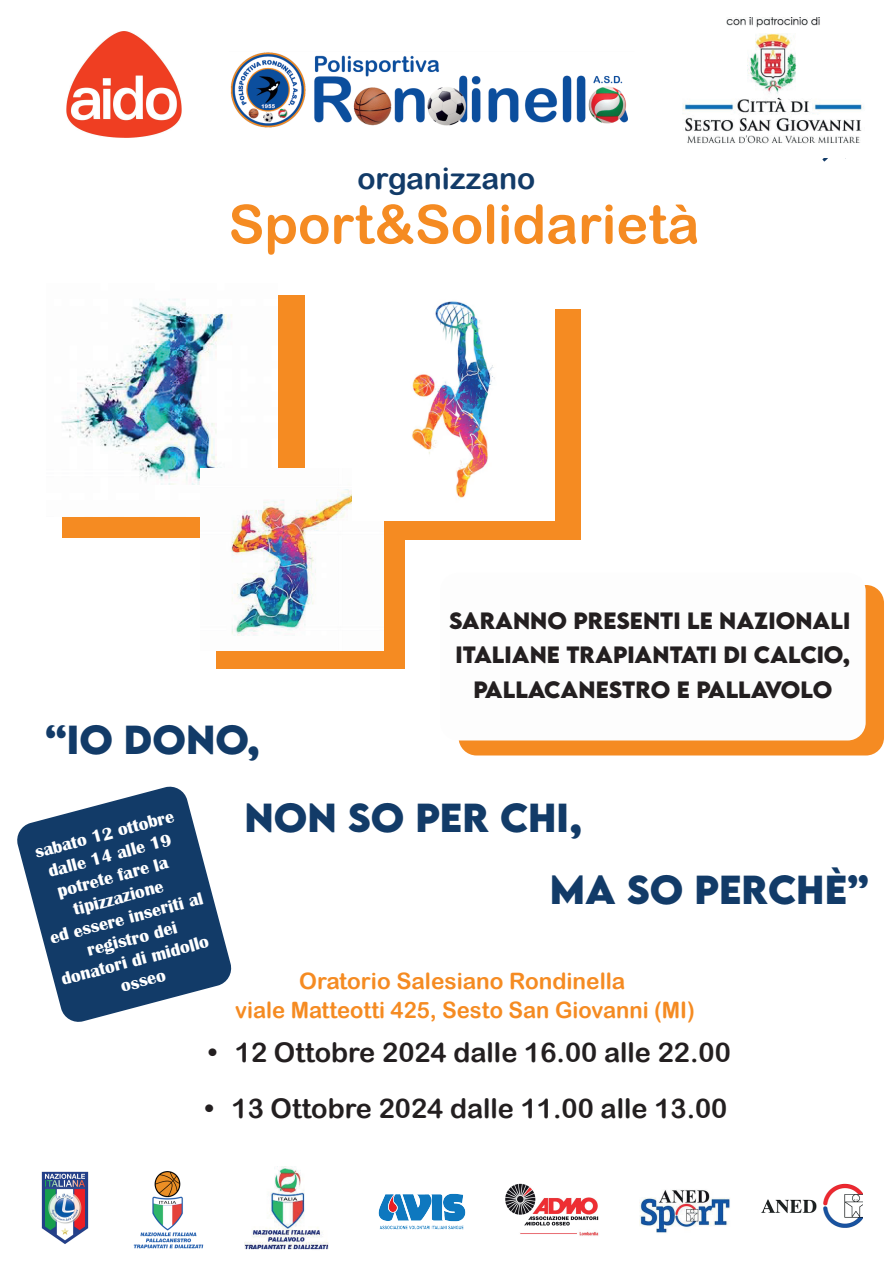
<style>
.page{position:relative;width:893px;height:1263px;background:#fff}
.page>*{position:absolute;margin:0;border:0;box-sizing:border-box;transform-origin:0 0}
.t1{font:53.85px "Arial Rounded MT Bold";color:#f58b22}
.t2{font:700 36px/77.8px "LEMONMILK";color:#123b68}
.t3{font:30px "Arial Rounded MT Bold";color:#123b68}
.t4{font:27.15px "Arial Rounded MT Bold";color:#231f20}
.t5{font:22.65px "Arial Rounded MT Bold";color:#f58b22}
.t6{font:700 21px/34.5px "LEMONMILK";color:#231f20;text-align:center}
.t7{font:700 18px/21.6px "Britannic";color:#fff;text-align:center}
</style>
<div class="page">
<svg style="left:17px;top:786px;width:215px;height:236px;fill:#123b68"></svg>
<div style="left:217px;top:501px;width:188px;height:168px;background:#f58b22"></div>
<div style="left:62px;top:295px;width:243px;height:243px;background:#f58b22"></div>
<div style="left:359px;top:309px;width:222px;height:231px;background:#f58b22"></div>
<div style="left:459px;top:585px;width:425px;height:170px;background:#f58b22;border-radius:18px"></div>
<img style="left:61px;top:295px;width:216px;height:221px">
<img style="left:200px;top:468px;width:183px;height:183px">
<img style="left:133px;top:1171px;width:71px;height:78px">
<img style="left:378px;top:1193px;width:88px;height:37px">
<img style="left:761px;top:1183px;width:101px;height:45px">
<img style="left:244px;top:1166px;width:85px;height:84px">
<img style="left:230px;top:52px;width:398px;height:76px">
<img style="left:66px;top:31px;width:115px;height:107px">
<img style="left:639px;top:1190px;width:91px;height:43px">
<img style="left:41px;top:1171px;width:48px;height:73px">
<img style="left:682px;top:17px;width:182px;height:127px">
<div style="left:440px;top:573px;width:426px;height:167px;background:#fdfdfd;border-radius:18px"></div>
<img style="left:353px;top:301px;width:201px;height:220px">
<img style="left:505px;top:1183px;width:94px;height:53px">
<h3 class="t3" style="left:357px;top:160px;width:179px">organizzano</h3>
<h1 class="t1" style="left:228px;top:192px;width:472px">Sport&amp;Solidarietà</h1>
<p class="t6" style="left:449px;top:603px;width:403px">SARANNO PRESENTI LE NAZIONALI<br>ITALIANE TRAPIANTATI DI CALCIO,<br>PALLACANESTRO E PALLAVOLO</p>
<h2 class="t2" style="left:244px;top:701px;width:340px;text-indent:-199px">“IO DONO,<br>NON SO PER CHi,</h2>
<h2 class="t2" style="left:550px;top:851px;width:321px">MA SO PERCHÈ”</h2>
<p class="t7" style="left:25px;top:844px;width:159px;rotate:-15deg">sabato 12 ottobre dalle 14 alle 19 potrete fare la tipizzazione<br>ed essere inseriti al registro dei donatori di midollo osseo</p>
<p class="t5" style="left:299px;top:967px;width:328px">Oratorio Salesiano Rondinella</p>
<p class="t5" style="left:235px;top:996px;width:461px">viale Matteotti 425, Sesto San Giovanni (MI)</p>
<h3 class="t4" style="left:208px;top:1036px;width:524px">• 12 Ottobre 2024 dalle 16.00 alle 22.00</h3>
<h3 class="t4" style="left:205px;top:1093px;width:524px">• 13 Ottobre 2024 dalle 11.00 alle 13.00</h3>
</div>
